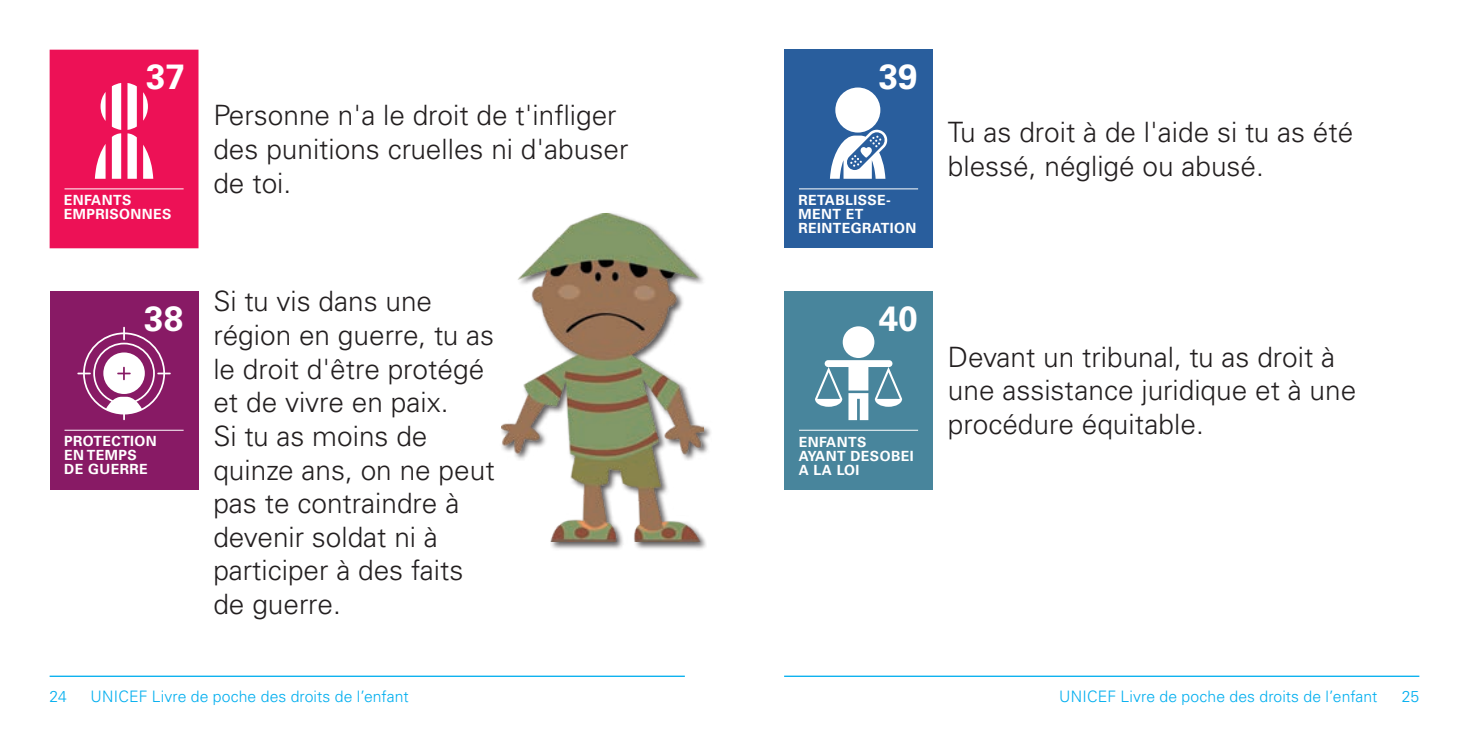
<style>
.page{position:relative;width:1469px;height:735px;background:#fff}
.page>*{position:absolute;margin:0;border:0;box-sizing:border-box;transform-origin:0 0}
.t1{font:700 35px "Univers LT Std";color:#fff}
.t2{font:300 28px/33.6px "Univers LT Std";color:#231f20}
.t3{font:300 15.75px "Univers LT Std";letter-spacing:.01em;color:#00aeef}
.Kaestchen{font:700 14px/14px "Univers LT Std";letter-spacing:.03em;color:#fff}
</style>
<div class="page">
<hr style="left:50px;top:675px;width:635px;height:1px;background:#00aeef">
<hr style="left:784px;top:675px;width:635px;height:1px;background:#00aeef">
<div style="left:499px;top:211px;width:213px;height:339px;background:#231f20;opacity:.75"></div>
<img style="left:501px;top:213px;width:202px;height:328px">
<div style="left:50px;top:50px;width:148px;height:198px;background:#ed1156"></div>
<hr style="left:64px;top:188px;width:120px;height:1px;background:#fff">
<svg style="left:101px;top:92px;width:5px;height:29px"></svg>
<svg style="left:143px;top:92px;width:5px;height:29px"></svg>
<svg style="left:112px;top:83px;width:9px;height:96px"></svg>
<svg style="left:127px;top:83px;width:10px;height:96px"></svg>
<svg style="left:143px;top:145px;width:10px;height:34px"></svg>
<svg style="left:95px;top:144px;width:11px;height:35px"></svg>
<div style="left:50px;top:291px;width:148px;height:198px;background:#881a65"></div>
<hr style="left:64px;top:429px;width:120px;height:1px;background:#fff">
<svg style="left:77px;top:326px;width:94px;height:94px"></svg>
<div style="left:784px;top:50px;width:149px;height:198px;background:#295e9d"></div>
<hr style="left:799px;top:188px;width:119px;height:1px;background:#fff">
<div style="left:835px;top:87px;width:45px;height:45px;background:#fff;border-radius:50%"></div>
<svg style="left:830px;top:130px;width:58px;height:49px"></svg>
<div style="left:784px;top:291px;width:149px;height:198px;background:#48859c"></div>
<hr style="left:799px;top:429px;width:119px;height:1px;background:#fff">
<div style="left:842px;top:326px;width:32px;height:32px;background:#fff;border-radius:50%"></div>
<svg style="left:815px;top:360px;width:87px;height:60px"></svg>
<p class="t1" style="left:146px;top:56px;width:40px">37</p>
<p class="t1" style="left:878px;top:56px;width:40px">39</p>
<p class="Kaestchen" style="left:64px;top:193px;width:109px">ENFANTS<br>EMPRISONNES</p>
<p class="t2" style="left:213px;top:99px;width:416px">Personne n'a le droit de t'infliger des punitions cruelles ni d'abuser de toi.</p>
<p class="Kaestchen" style="left:798px;top:193px;width:119px">RETABLISSE-<br>MENT ET<br>REINTEGRATION</p>
<p class="t2" style="left:947px;top:115px;width:407px">Tu as droit à de l'aide si tu as été blessé, négligé ou abusé.</p>
<p class="t1" style="left:144px;top:298px;width:40px">38</p>
<p class="Kaestchen" style="left:64px;top:434px;width:94px">PROTECTION<br>EN TEMPS<br>DE GUERRE</p>
<p class="t2" style="left:213px;top:284px;width:282px">Si tu vis dans une région en guerre, tu as le droit d'être protégé et de vivre en paix.</p>
<p class="t2" style="left:213px;top:419px;width:283px">Si tu as moins de quinze ans, on ne peut pas te contraindre à devenir soldat ni à participer à des faits de guerre.</p>
<p class="t1" style="left:878px;top:298px;width:40px">40</p>
<p class="Kaestchen" style="left:798px;top:434px;width:116px">ENFANTS<br>AYANT DESOBEI<br>A LA LOI</p>
<p class="t2" style="left:947px;top:340px;width:410px">Devant un tribunal, tu as droit à une assistance juridique et à une procédure équitable.</p>
<p class="t3" style="left:50px;top:686px;width:19px">24</p>
<p class="t3" style="left:91px;top:686px;width:320px">UNICEF Livre de poche des droits de l’enfant</p>
<p class="t3" style="left:1059px;top:686px;width:320px">UNICEF Livre de poche des droits de l’enfant</p>
<p class="t3" style="left:1401px;top:686px;width:19px">25</p>
</div>
